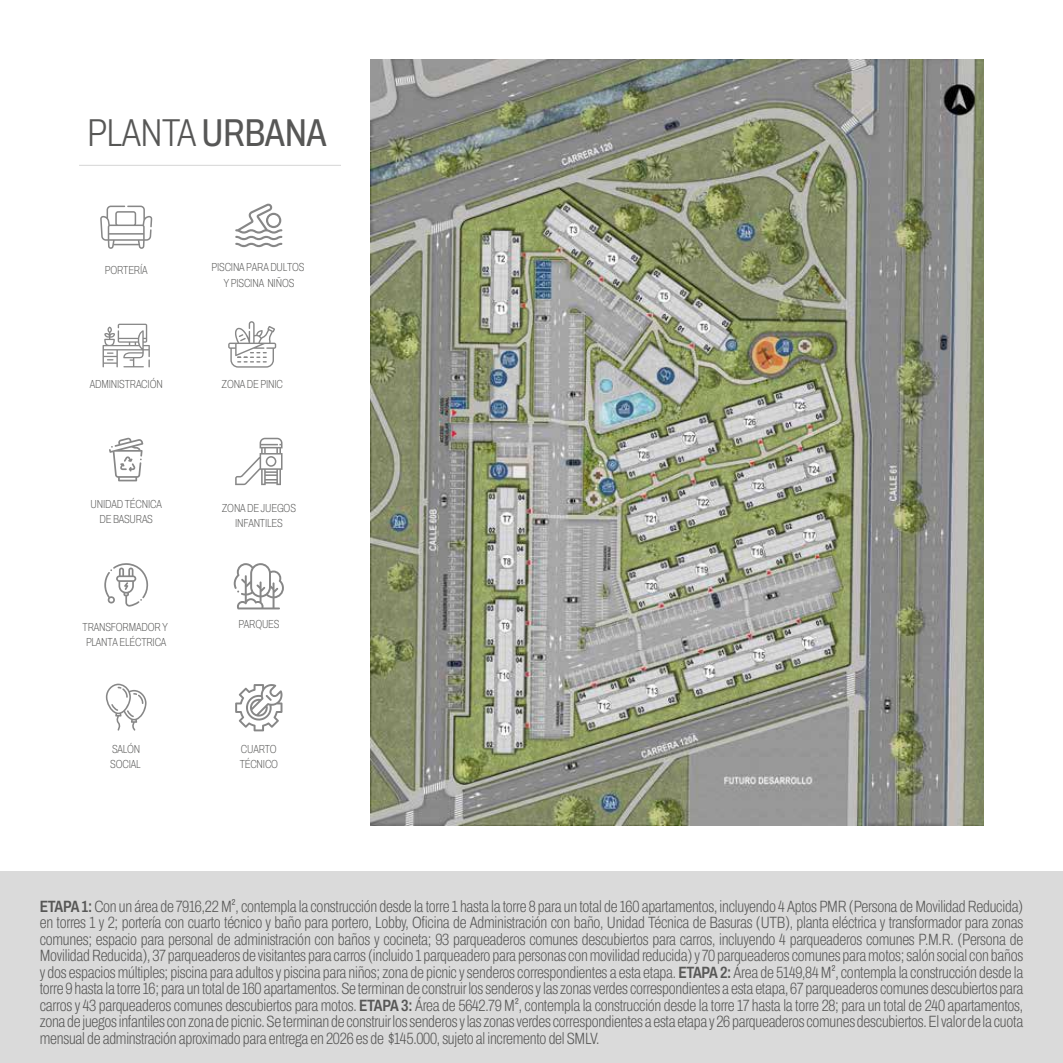
<style>
.page{position:relative;width:1063px;height:1063px;background:#fff}
.page>*{position:absolute;margin:0;border:0;box-sizing:border-box;transform-origin:0 0}
.t1{font:200 39px "Archivo Condensed";letter-spacing:-.01em;color:#575756}
.t2{font:200 16.35px/16.5px "Archivo Condensed";letter-spacing:-.015em;color:#575756;text-align:justify}
.t3{font:100 11.7px/15.6px "Archivo Condensed";letter-spacing:-.015em;color:#575756;text-align:center}
.s1{font-weight:400}
.s2{font-weight:600}
</style>
<div class="page">
<div style="left:0;top:871px;width:1063px;height:192px;background:#dadada"></div>
<hr style="left:79px;top:165px;width:262px;height:1px;background:#dadada">
<svg style="left:235px;top:203px;width:47px;height:45px"></svg>
<svg style="left:106px;top:684px;width:41px;height:47px"></svg>
<svg style="left:235px;top:438px;width:48px;height:47px"></svg>
<svg style="left:228px;top:321px;width:48px;height:47px"></svg>
<svg style="left:104px;top:563px;width:44px;height:44px"></svg>
<svg style="left:109px;top:437px;width:34px;height:44px"></svg>
<svg style="left:100px;top:206px;width:52px;height:43px"></svg>
<img style="left:371px;top:60px;width:613px;height:765px">
<svg style="left:234px;top:563px;width:50px;height:46px"></svg>
<svg style="left:235px;top:684px;width:48px;height:47px"></svg>
<svg style="left:103px;top:324px;width:47px;height:44px"></svg>
<h1 class="t1" style="left:87px;top:103px;width:241px">PLANTA <span class="s1">URBANA</span></h1>
<p class="t3" style="left:105px;top:262px;width:44px">PORTERÍA</p>
<p class="t3" style="left:212px;top:259px;width:95px">PISCINA PARA DULTOS<br>Y PISCINA NIÑOS</p>
<p class="t3" style="left:90px;top:376px;width:75px">ADMINISTRACIÓN</p>
<p class="t3" style="left:222px;top:376px;width:63px">ZONA DE PINIC</p>
<p class="t3" style="left:91px;top:496px;width:73px">UNIDAD TÉCNICA<br>DE BASURAS</p>
<p class="t3" style="left:222px;top:500px;width:76px">ZONA DE JUEGOS<br>INFANTILES</p>
<p class="t3" style="left:83px;top:619px;width:87px;text-align:left">TRANSFORMADOR Y<br>PLANTA ELÉCTRICA</p>
<p class="t3" style="left:238px;top:616px;width:43px">PARQUES</p>
<p class="t3" style="left:110px;top:741px;width:32px;text-align:left">SALÓN<br>SOCIAL</p>
<p class="t3" style="left:240px;top:741px;width:40px;text-align:left">CUARTO<br>TÉCNICO</p>
<p class="t2" style="left:40px;top:898px;width:985px"><span class="s2">ETAPA 1:</span> Con un área de 7916,22 M², contempla la construcción desde la torre 1 hasta la torre 8 para un total de 160 apartamentos, incluyendo 4 Aptos PMR (Persona de Movilidad Reducida) en torres 1 y 2; portería con cuarto técnico y baño para portero, Lobby, Oficina de Administración con baño, Unidad Técnica de Basuras (UTB), planta eléctrica y transformador para zonas comunes; espacio para personal de administración con baños y cocineta; 93 parqueaderos comunes descubiertos para carros, incluyendo 4 parqueaderos comunes P.M.R. (Persona de Movilidad Reducida), 37 parqueaderos de visitantes para carros (incluido 1 parqueadero para personas con movilidad reducida) y 70 parqueaderos comunes para motos; salón social con baños y dos espacios múltiples; piscina para adultos y piscina para niños; zona de picnic y senderos correspondientes a esta etapa. <span class="s2">ETAPA 2:</span> Área de 5149,84 M², contempla la construcción desde la torre 9 hasta la torre 16; para un total de 160 apartamentos. Se terminan de construir los senderos y las zonas verdes correspondientes a esta etapa, 67 parqueaderos comunes descubiertos para carros y 43 parqueaderos comunes descubiertos para motos. <span class="s2">ETAPA 3:</span> Área de 5642.79 M², contempla la construcción desde la torre 17 hasta la torre 28; para un total de 240 apartamentos, zona de juegos infantiles con zona de picnic. Se terminan de construir los senderos y las zonas verdes correspondientes a esta etapa y 26 parqueaderos comunes descubiertos. El valor de la cuota mensual de adminstración aproximado para entrega en 2026 es de $145.000, sujeto al incremento del SMLV.</p>
</div>
